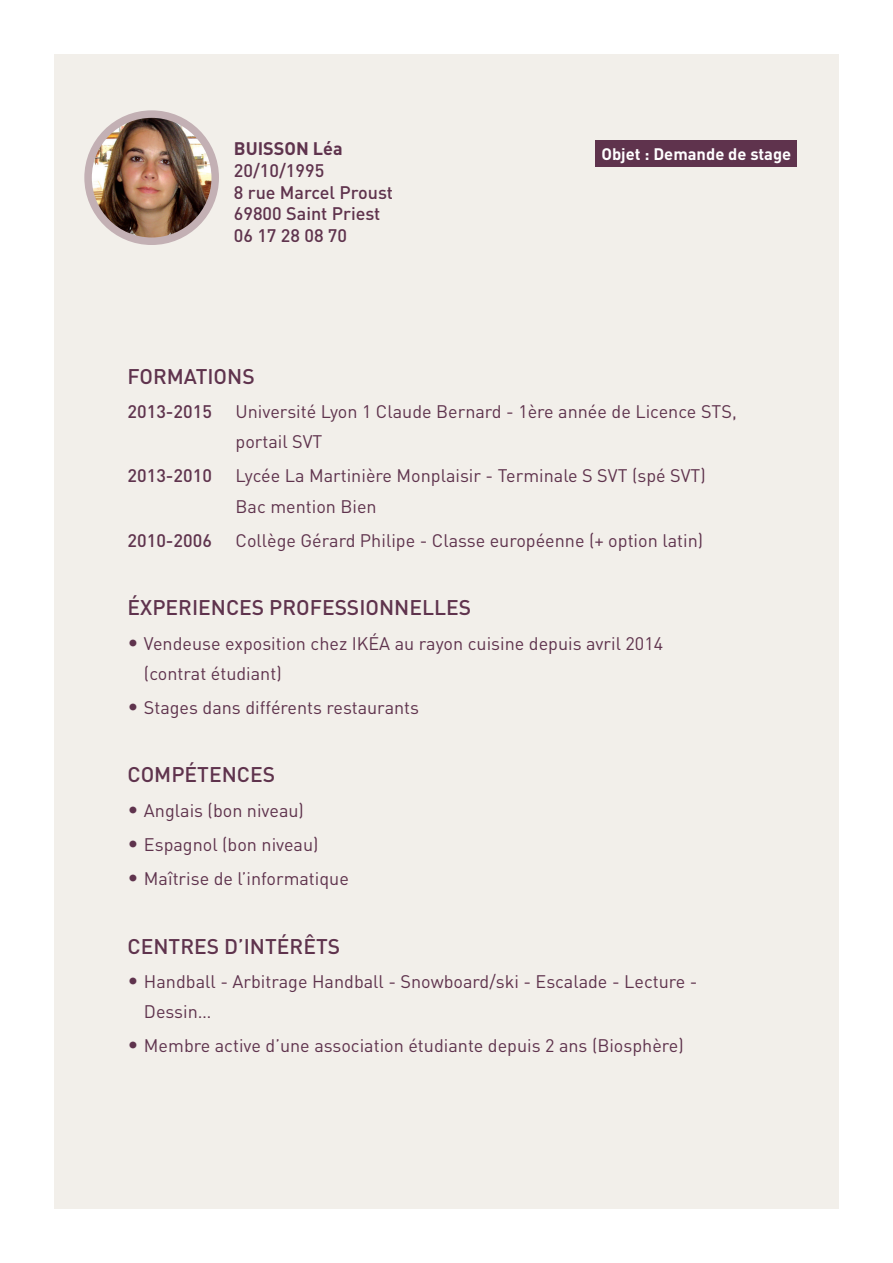
<style>
.page{position:relative;width:893px;height:1263px;background:#fff}
.page>*{position:absolute;margin:0;border:0;box-sizing:border-box;transform-origin:0 0}
.t1{font:500 21px "DIN";color:#5f334d}
.t2{font:18px/30px "DIN";color:#5f334d}
.t3{font:500 18px "DIN";color:#5f334d}
.t4{font:700 18px "DIN";color:#5f334d}
.t5{font:700 16.5px "DIN";color:#fff}
.s1{font-size:21px}
</style>
<div class="page">
<div style="left:54px;top:54px;width:785px;height:1155px;background:#f2efea"></div>
<img style="left:88px;top:114px;width:127px;height:127px;border-radius:64px">
<div style="left:84px;top:110px;width:135px;height:135px;border:8px solid #c3b0b4;border-radius:50%"></div>
<div style="left:595px;top:140px;width:202px;height:27px;background:#5f334d"></div>
<p class="t4" style="left:234px;top:137px;width:110px">BUISSON Léa</p>
<p class="t3" style="left:234px;top:159px;width:92px">20/10/1995</p>
<p class="t3" style="left:234px;top:180px;width:161px">8 rue Marcel Proust</p>
<p class="t3" style="left:234px;top:202px;width:148px">69800 Saint Priest</p>
<p class="t3" style="left:234px;top:224px;width:115px">06 17 28 08 70</p>
<p class="t5" style="left:601px;top:144px;width:191px">Objet : Demande de stage</p>
<p class="t1" style="left:128px;top:363px;width:129px">FORMATIONS</p>
<p class="t3" style="left:128px;top:400px;width:86px">2013-2015</p>
<p class="t2" style="left:236px;top:396px;width:503px">Université Lyon 1 Claude Bernard - 1ère année de Licence STS, portail SVT</p>
<p class="t3" style="left:128px;top:464px;width:86px">2013-2010</p>
<p class="t2" style="left:236px;top:461px;width:472px">Lycée La Martinière Monplaisir - Terminale S SVT (spé SVT)<br>Bac mention Bien</p>
<p class="t3" style="left:128px;top:529px;width:86px">2010-2006</p>
<p class="t2" style="left:236px;top:525px;width:469px">Collège Gérard Philipe - Classe européenne (+ option latin)</p>
<p class="t1" style="left:128px;top:594px;width:345px">ÉXPERIENCES PROFESSIONNELLES</p>
<p class="t2" style="left:144px;top:628px;width:521px;text-indent:-16px"><span class="s1">•</span> Vendeuse exposition chez IKÉA au rayon cuisine depuis avril 2014 (contrat étudiant)</p>
<p class="t2" style="left:128px;top:692px;width:293px"><span class="s1">•</span> Stages dans différents restaurants</p>
<p class="t1" style="left:128px;top:761px;width:149px">COMPÉTENCES</p>
<p class="t2" style="left:128px;top:795px;width:178px"><span class="s1">•</span> Anglais (bon niveau)</p>
<p class="t2" style="left:128px;top:829px;width:193px"><span class="s1">•</span> Espagnol (bon niveau)</p>
<p class="t2" style="left:128px;top:863px;width:223px"><span class="s1">•</span> Maîtrise de l’informatique</p>
<p class="t1" style="left:128px;top:932px;width:214px">CENTRES D’INTÉRÊTS</p>
<p class="t2" style="left:144px;top:966px;width:555px;text-indent:-16px"><span class="s1">•</span> Handball - Arbitrage Handball - Snowboard/ski - Escalade - Lecture -<br>Dessin…</p>
<p class="t2" style="left:128px;top:1030px;width:558px"><span class="s1">•</span> Membre active d’une association étudiante depuis 2 ans (Biosphère)</p>
</div>
